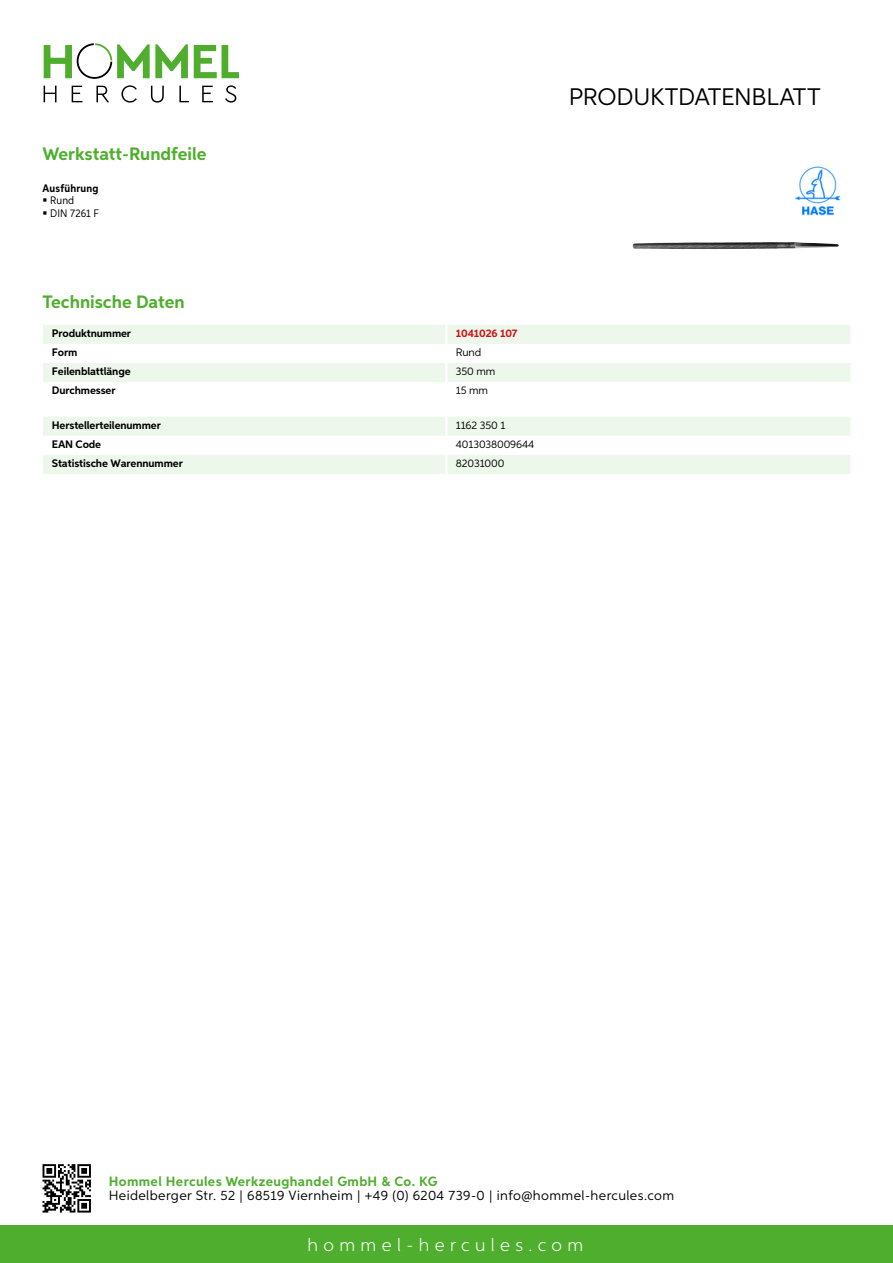
<style>
.page{position:relative;width:893px;height:1263px;background:#fff}
.page>*{position:absolute;margin:0;border:0;box-sizing:border-box;transform-origin:0 0}
.t1{font:24px "Aspira";letter-spacing:-.01em;color:#000}
.t2{font:700 18px "Aspira";color:#50ae2f}
.t3{font:300 18px "Aspira";letter-spacing:.3em;color:#fff}
.t4{font:13.5px "Aspira";letter-spacing:.03em;color:#000}
.t5{font:700 13.5px "Aspira";letter-spacing:.03em;color:#50ae2f}
.t6{font:700 10.95px "Aspira";letter-spacing:-.01em;color:#000}
.t7{font:10.95px "Aspira";letter-spacing:-.01em;color:#000}
.t8{font:10.95px/12.8px "Aspira Nar";letter-spacing:.01em;color:#000}
.t9{font:700 10.95px "Aspira";letter-spacing:-.01em;color:#cd1013}
.t10{font:700 10.95px "Aspira Nar";letter-spacing:.02em;color:#000}
</style>
<div class="page">
<div style="left:0;top:1226px;width:893px;height:37px;background:#50ae2f"></div>
<svg style="left:43px;top:1164px;width:48px;height:48px"></svg>
<svg style="left:194px;top:45px;width:45px;height:33px"></svg>
<svg style="left:44px;top:43px;width:144px;height:36px"></svg>
<svg style="left:44px;top:86px;width:13px;height:16px"></svg>
<svg style="left:72px;top:86px;width:10px;height:16px"></svg>
<svg style="left:96px;top:86px;width:13px;height:16px"></svg>
<svg style="left:121px;top:85px;width:16px;height:18px"></svg>
<svg style="left:151px;top:86px;width:13px;height:17px"></svg>
<svg style="left:179px;top:86px;width:10px;height:16px"></svg>
<svg style="left:202px;top:86px;width:11px;height:16px"></svg>
<svg style="left:225px;top:85px;width:11px;height:18px"></svg>
<div style="left:43px;top:325px;width:807px;height:19px;background:#eef7eb"></div>
<div style="left:43px;top:363px;width:807px;height:19px;background:#eef7eb"></div>
<hr style="left:445px;top:325px;width:3px;height:19px;background:#fff">
<hr style="left:445px;top:363px;width:3px;height:19px;background:#fff">
<svg style="left:43px;top:417px;width:807px;height:57px"></svg>
<hr style="left:445px;top:455px;width:3px;height:19px;background:#fff">
<img style="left:633px;top:242px;width:206px;height:7px">
<img style="left:795px;top:166px;width:46px;height:50px">
<h2 class="t2" style="left:43px;top:142px;width:165px">Werkstatt-Rundfeile</h2>
<p class="t10" style="left:43px;top:181px;width:58px">Ausführung</p>
<p class="t8" style="left:50px;top:194px;width:50px">Rund<br>DIN 7261 F</p>
<h2 class="t2" style="left:43px;top:291px;width:144px">Technische Daten</h2>
<p class="t6" style="left:52px;top:326px;width:81px">Produktnummer</p>
<p class="t9" style="left:456px;top:326px;width:63px">1041026 107</p>
<p class="t6" style="left:52px;top:345px;width:27px">Form</p>
<p class="t7" style="left:456px;top:345px;width:27px">Rund</p>
<p class="t6" style="left:52px;top:364px;width:80px">Feilenblattlänge</p>
<p class="t7" style="left:456px;top:364px;width:41px">350 mm</p>
<p class="t6" style="left:52px;top:384px;width:65px">Durchmesser</p>
<p class="t7" style="left:456px;top:384px;width:34px">15 mm</p>
<p class="t6" style="left:52px;top:418px;width:111px">Herstellerteilenummer</p>
<p class="t7" style="left:456px;top:418px;width:51px">1162 350 1</p>
<p class="t6" style="left:52px;top:437px;width:51px">EAN Code</p>
<p class="t7" style="left:456px;top:437px;width:80px">4013038009644</p>
<p class="t6" style="left:52px;top:456px;width:132px">Statistische Warennummer</p>
<p class="t7" style="left:456px;top:456px;width:50px">82031000</p>
<h1 class="t1" style="left:569px;top:82px;width:253px">Produktdatenblatt</h1>
<p class="t5" style="left:109px;top:1172px;width:330px">Hommel Hercules Werkzeughandel GmbH &amp; Co. KG</p>
<p class="t4" style="left:109px;top:1187px;width:567px">Heidelberger Str. 52 | 68519 Viernheim | +49 (0) 6204 739-0 | info@hommel-hercules.com</p>
<h2 class="t3" style="left:307px;top:1234px;width:277px">hommel-hercules.com</h2>
</div>
